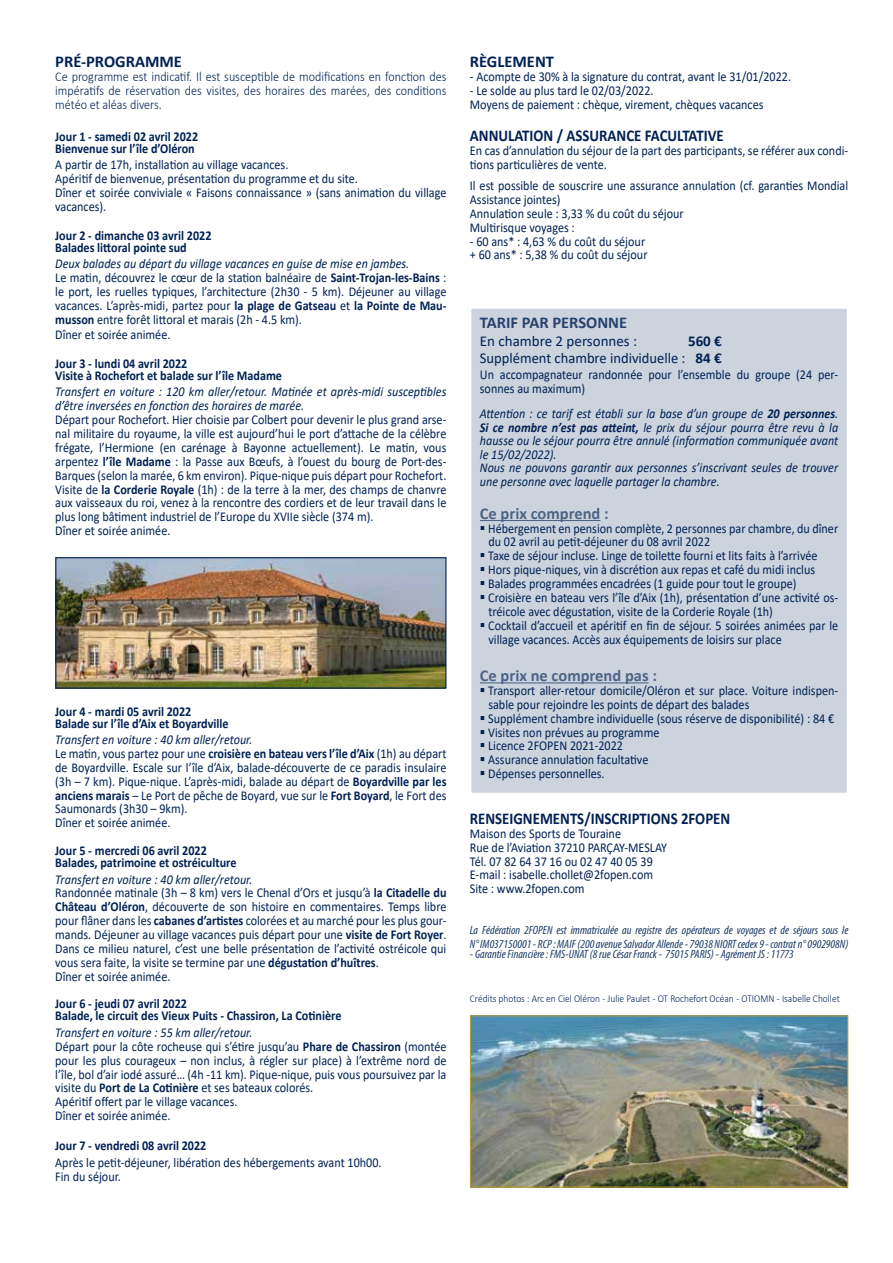
<style>
.page{position:relative;width:893px;height:1263px;background:#fff}
.page>*{position:absolute;margin:0;border:0;box-sizing:border-box;transform-origin:0 0}
.t1{font:700 16.5px "Calibri";color:#002154;scale:.9 1}
.t2{font:700 16.5px "Calibri";color:#4d6487}
.t3{font:700 16.5px "Calibri";color:#002154}
.t4{font:700 16.5px "Calibri";color:#26426e}
.t5{font:15px/16.5px "Calibri";color:#002154;text-align:right}
.t6{font:13.5px/14px "Calibri";color:#002154;scale:.9 1}
.t7{font:italic 13.5px/13.5px "Calibri";color:#002154;scale:.9 1}
.t8{font:700 13.5px/12px "Calibri";color:#002154;scale:.9 1}
.t9{font:300 13.5px/14px "Calibri";color:#002154;text-align:justify;scale:.9 1}
.t10{font:italic condensed 12px/13.5px "Myriad Pro";color:#1a3765}
.t11{font:300 10.5px "Calibri";color:#002154;scale:.9 1}
.s1{font-style:italic}
.s2{font-weight:700}
</style>
<div class="page">
<img style="left:57px;top:559px;width:387px;height:128px">
<div style="left:55px;top:557px;width:391px;height:132px;border:1px solid #002154"></div>
<div style="left:471px;top:308px;width:377px;height:485px;background:#ccd3dd"></div>
<hr style="left:480px;top:520px;width:120px;height:1px;background:#4d6487">
<hr style="left:480px;top:682px;width:169px;height:1px;background:#4d6487">
<div style="left:470px;top:307px;width:378px;height:487px;border:2px solid #fff"></div>
<img style="left:472px;top:1017px;width:374px;height:168px">
<div style="left:470px;top:1015px;width:378px;height:172px;border:1px solid #b59f36"></div>
<p class="t3" style="left:55px;top:50px;width:128px">PRÉ-PROGRAMME</p>
<p class="t9" style="left:55px;top:70px;width:436px">Ce programme est indicatif. Il est susceptible de modifications en fonction des impératifs de réservation des visites, des horaires des marées, des conditions météo et aléas divers.</p>
<p class="t8" style="left:55px;top:130px;width:160px">Jour 1 - samedi 02 avril 2022<br>Bienvenue sur l’île d’Oléron</p>
<p class="t6" style="left:55px;top:158px;width:436px">A partir de 17h, installation au village vacances.<br>Apéritif de bienvenue, présentation du programme et du site.<br>Dîner et soirée conviviale « Faisons connaissance » (sans animation du village vacances).</p>
<p class="t8" style="left:55px;top:229px;width:175px">Jour 2 - dimanche 03 avril 2022<br>Balades littoral pointe sud</p>
<p class="t6" style="left:55px;top:257px;width:436px"><span class="s1">Deux balades au départ du village vacances en guise de mise en jambes.<br></span>Le matin, découvrez le cœur de la station balnéaire de <span class="s2">Saint-Trojan-les-Bains</span> : le port, les ruelles typiques, l’architecture (2h30 - 5 km). Déjeuner au village vacances. L’après-midi, partez pour <span class="s2">la plage de Gatseau</span> et <span class="s2">la Pointe de Mau&shy;musson</span> entre forêt littoral et marais (2h - 4.5 km).<br>Dîner et soirée animée.</p>
<p class="t8" style="left:55px;top:357px;width:253px">Jour 3 - lundi 04 avril 2022<br>Visite à Rochefort et balade sur l’île Madame</p>
<p class="t7" style="left:55px;top:384px;width:436px;line-height:14px">Transfert en voiture : 120 km aller/retour. Matinée et après-midi susceptibles d’être inversées en fonction des horaires de marée.</p>
<p class="t6" style="left:55px;top:412px;width:436px">Départ pour Rochefort. Hier choisie par Colbert pour devenir le plus grand arse&shy;nal militaire du royaume, la ville est aujourd’hui le port d’attache de la célèbre frégate, l’Hermione (en carénage à Bayonne actuellement). Le matin, vous arpentez <span class="s2">l’île Madame</span> : la Passe aux Bœufs, à l’ouest du bourg de Port-des-Barques (selon la marée, 6 km environ). Pique-nique puis départ pour Rochefort.<br>Visite de <span class="s2">la Corderie Royale</span> (1h) : de la terre à la mer, des champs de chanvre aux vaisseaux du roi, venez à la rencontre des cordiers et de leur travail dans le plus long bâtiment industriel de l’Europe du XVIIe siècle (374 m).<br>Dîner et soirée animée.</p>
<p class="t8" style="left:55px;top:705px;width:194px">Jour 4 - mardi 05 avril 2022<br>Balade sur l’île d’Aix et Boyardville</p>
<p class="t6" style="left:55px;top:732px;width:436px"><span class="s1">Transfert en voiture : 40 km aller/retour.<br></span>Le matin, vous partez pour une <span class="s2">croisière en bateau vers l’île d’Aix</span> (1h) au départ de Boyardville. Escale sur l’île d’Aix, balade-découverte de ce paradis insulaire (3h – 7 km). Pique-nique. L’après-midi, balade au départ de <span class="s2">Boyardville par les anciens marais</span> – Le Port de pêche de Boyard, vue sur le <span class="s2">Fort Boyard</span>, le Fort des Saumonards (3h30 – 9km).<br>Dîner et soirée animée.</p>
<p class="t8" style="left:55px;top:844px;width:203px">Jour 5 - mercredi 06 avril 2022<br>Balades, patrimoine et ostréiculture</p>
<p class="t6" style="left:55px;top:872px;width:436px"><span class="s1">Transfert en voiture : 40 km aller/retour.<br></span>Randonnée matinale (3h – 8 km) vers le Chenal d’Ors et jusqu’à <span class="s2">la Citadelle du Château d’Oléron</span>, découverte de son histoire en commentaires. Temps libre pour flâner dans les <span class="s2">cabanes d’artistes</span> colorées et au marché pour les plus gour&shy;mands. Déjeuner au village vacances puis départ pour une <span class="s2">visite de Fort Royer</span>.<br>Dans ce milieu naturel, c’est une belle présentation de l’activité ostréicole qui vous sera faite, la visite se termine par une <span class="s2">dégustation d’huîtres</span>.<br>Dîner et soirée animée.</p>
<p class="t8" style="left:55px;top:998px;width:319px">Jour 6 - jeudi 07 avril 2022<br>Balade, le circuit des Vieux Puits - Chassiron, La Cotinière</p>
<p class="t6" style="left:55px;top:1025px;width:436px"><span class="s1">Transfert en voiture : 55 km aller/retour.<br></span>Départ pour la côte rocheuse qui s’étire jusqu’au <span class="s2">Phare de Chassiron</span> (montée pour les plus courageux – non inclus, à régler sur place) à l’extrême nord de l’île, bol d’air iodé assuré… (4h -11 km). Pique-nique, puis vous poursuivez par la visite du <span class="s2">Port de La Cotinière</span> et ses bateaux colorés.<br>Apéritif offert par le village vacances.<br>Dîner et soirée animée.</p>
<p class="t8" style="left:55px;top:1139px;width:169px">Jour 7 - vendredi 08 avril 2022</p>
<p class="t6" style="left:55px;top:1155px;width:364px">Après le petit-déjeuner, libération des hébergements avant 10h00.<br>Fin du séjour.</p>
<p class="t3" style="left:470px;top:50px;width:86px">RÈGLEMENT</p>
<p class="t6" style="left:470px;top:70px;width:358px">- Acompte de 30% à la signature du contrat, avant le 31/01/2022.</p>
<p class="t6" style="left:470px;top:83px;width:328px">- Le solde au plus tard le 02/03/2022.<br>Moyens de paiement : chèque, virement, chèques vacances</p>
<p class="t1" style="left:470px;top:124px;width:284px">ANNULATION / ASSURANCE FACULTATIVE</p>
<p class="t6" style="left:470px;top:143px;width:422px">En cas d’annulation du séjour de la part des participants, se référer aux condi&shy;tions particulières de vente.</p>
<p class="t6" style="left:470px;top:178px;width:422px">Il est possible de souscrire une assurance annulation (cf. garanties Mondial Assistance jointes)<br>Annulation seule : 3,33 % du coût du séjour<br>Multirisque voyages :</p>
<p class="t6" style="left:470px;top:234px;width:199px">- 60 ans* : 4,63 % du coût du séjour + 60 ans* : 5,38 % du coût du séjour</p>
<p class="t4" style="left:480px;top:311px;width:149px">TARIF PAR PERSONNE</p>
<p class="t5" style="left:480px;top:332px;width:159px">En chambre 2 personnes :</p>
<p class="t5" style="left:480px;top:332px;width:244px"><span class="s2">560 €<br></span>Supplément chambre individuelle : <span class="s2">84 €</span></p>
<p class="t6" style="left:480px;top:368px;width:400px;line-height:13.5px">Un accompagnateur randonnée pour l’ensemble du groupe (24 per&shy;sonnes au maximum)</p>
<p class="t7" style="left:480px;top:406px;width:400px">Attention : ce tarif est établi sur la base d’un groupe de <span class="s2">20 personnes</span>.<br><span class="s2">Si ce nombre n’est pas atteint,</span> le prix du séjour pourra être revu à la hausse ou le séjour pourra être annulé (information communiquée avant le 15/02/2022).<br>Nous ne pouvons garantir aux personnes s’inscrivant seules de trouver une personne avec laquelle partager la chambre.</p>
<p class="t2" style="left:480px;top:501px;width:130px">Ce prix comprend :</p>
<p class="t6" style="left:488px;top:521px;width:391px">Hébergement en pension complète, 2 personnes par chambre, du dîner du 02 avril au petit-déjeuner du 08 avril 2022<br>Taxe de séjour incluse. Linge de toilette fourni et lits faits à l’arrivée Hors pique-niques, vin à discrétion aux repas et café du midi inclus Balades programmées encadrées (1 guide pour tout le groupe)<br>Croisière en bateau vers l’île d’Aix (1h), présentation d’une activité os&shy;tréicole avec dégustation, visite de la Corderie Royale (1h)<br>Cocktail d’accueil et apéritif en fin de séjour. 5 soirées animées par le village vacances. Accès aux équipements de loisirs sur place</p>
<p class="t2" style="left:480px;top:664px;width:179px">Ce prix ne comprend pas :</p>
<p class="t6" style="left:488px;top:683px;width:391px">Transport aller-retour domicile/Oléron et sur place. Voiture indispen&shy;sable pour rejoindre les points de départ des balades<br>Supplément chambre individuelle (sous réserve de disponibilité) : 84 € Visites non prévues au programme<br>Licence 2FOPEN 2021-2022<br>Assurance annulation facultative<br>Dépenses personnelles.</p>
<p class="t1" style="left:470px;top:807px;width:291px">RENSEIGNEMENTS/INSCRIPTIONS 2FOPEN</p>
<p class="t6" style="left:470px;top:826px;width:221px">Maison des Sports de Touraine<br>Rue de l’Aviation 37210 PARÇAY-MESLAY<br>Tél. 07 82 64 37 16 ou 02 47 40 05 39<br>E-mail : isabelle.chollet@2fopen.com<br>Site : www.2fopen.com</p>
<p class="t10" style="left:470px;top:923px;width:380px">La Fédération 2FOPEN est immatriculée au registre des opérateurs de voyages et de séjours sous le<br>N° IM037150001 - RCP : MAIF (200 avenue Salvador Allende - 79038 NIORT cedex 9 - contrat n° 0902908N)</p>
<p class="t10" style="left:470px;top:947px;width:326px">- Garantie Financière : FMS-UNAT (8 rue César Franck - 75015 PARIS) - Agrément JS : 11773</p>
<p class="t11" style="left:470px;top:992px;width:412px">Crédits photos : Arc en Ciel Oléron - Julie Paulet - OT Rochefort Océan - OTIOMN - Isabelle Chollet</p>
</div>
